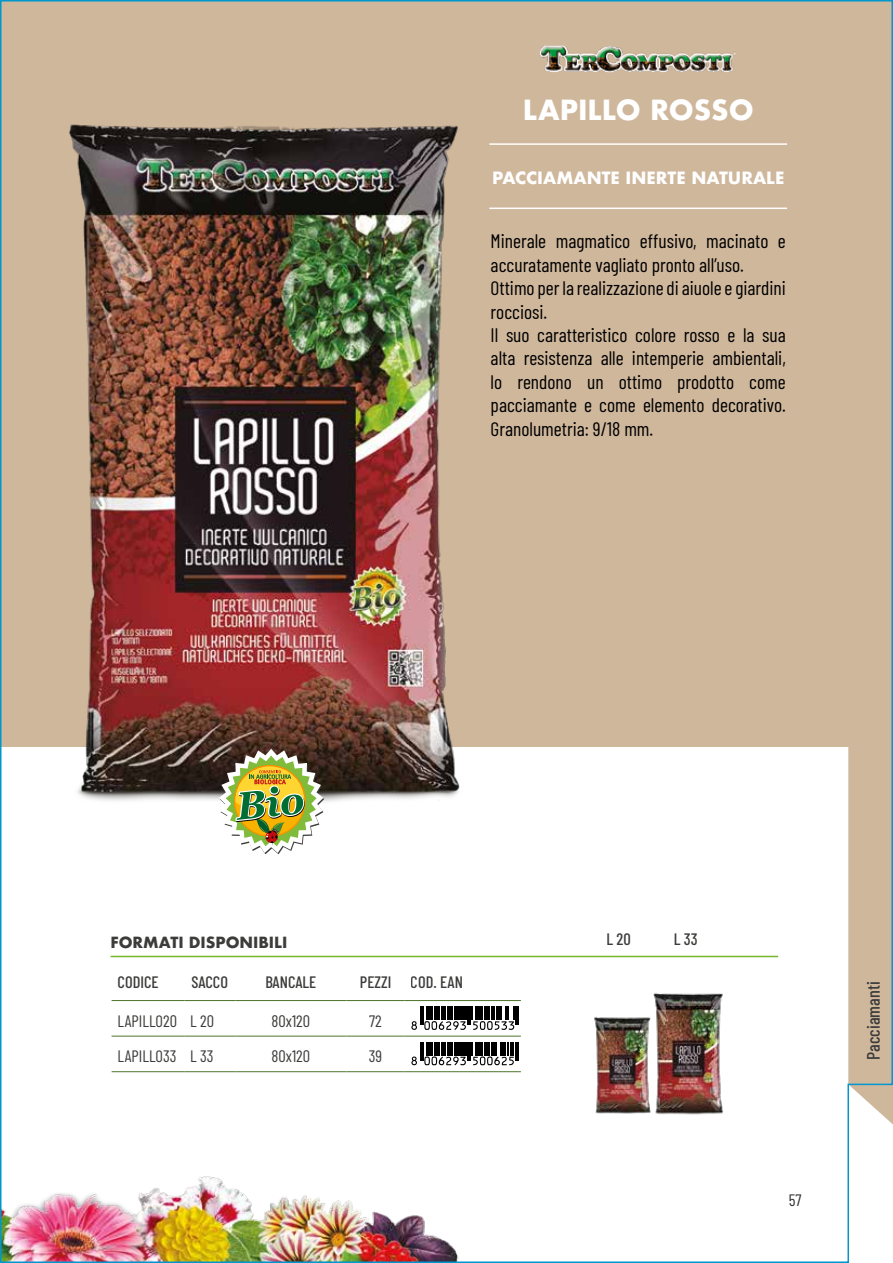
<style>
.page{position:relative;width:893px;height:1263px;background:#fff}
.page>*{position:absolute;margin:0;border:0;box-sizing:border-box;transform-origin:0 0}
.t1{font:700 27px "Futura";color:#fff}
.t2{font:19.5px/23.4px "Barlow Condensed";color:#000}
.t3{font:500 18px "Barlow Condensed";color:#3c3c3b}
.t4{font:16.5px "Barlow Condensed";color:#3c3c3b}
.t5{font:500 16.5px "Barlow Condensed";color:#3c3c3b}
.t6{font:700 16.5px "Futura";color:#fff}
.t7{font:16.5px "Barlow Condensed";color:#333332}
.t8{font:700 15px "Futura";color:#3c3c3b}
</style>
<div class="page">
<img style="left:0;top:0;width:893px;height:1263px">
<h1 class="t1" style="left:523px;top:91px;width:232px">LAPILLO ROSSO</h1>
<p class="t6" style="left:492px;top:166px;width:294px">PACCIAMANTE INERTE NATURALE</p>
<p class="t2" style="left:491px;top:228px;width:297px">Minerale magmatico effusivo, macinato e accuratamente vagliato pronto all’uso.<br>Ottimo per la realizzazione di aiuole e giardini rocciosi.<br>Il suo caratteristico colore rosso e la sua alta resistenza alle intemperie ambientali, lo rendono un ottimo prodotto come pacciamante e come elemento decorativo.<br>Granolumetria: 9/18 mm.</p>
<p class="t8" style="left:111px;top:931px;width:179px">FORMATI DISPONIBILI</p>
<p class="t5" style="left:118px;top:970px;width:43px">CODICE</p>
<p class="t5" style="left:191px;top:970px;width:38px">SACCO</p>
<p class="t5" style="left:265px;top:970px;width:53px">BANCALE</p>
<p class="t5" style="left:360px;top:970px;width:105px">PEZZI COD. EAN</p>
<p class="t4" style="left:118px;top:1009px;width:98px">LAPILLO20 L 20</p>
<p class="t4" style="left:272px;top:1009px;width:40px">80x120</p>
<p class="t4" style="left:369px;top:1009px;width:14px">72</p>
<p class="t4" style="left:118px;top:1044px;width:97px">LAPILLO33 L 33</p>
<p class="t4" style="left:272px;top:1044px;width:40px">80x120</p>
<p class="t4" style="left:369px;top:1044px;width:15px">39</p>
<p class="t5" style="left:607px;top:927px;width:26px">L 20</p>
<p class="t5" style="left:674px;top:927px;width:25px">L 33</p>
<p class="t7" style="left:789px;top:1188px;width:14px">57</p>
<p class="t3" style="left:861px;top:1060px;width:80px;rotate:-90deg">Pacciamanti</p>
</div>
